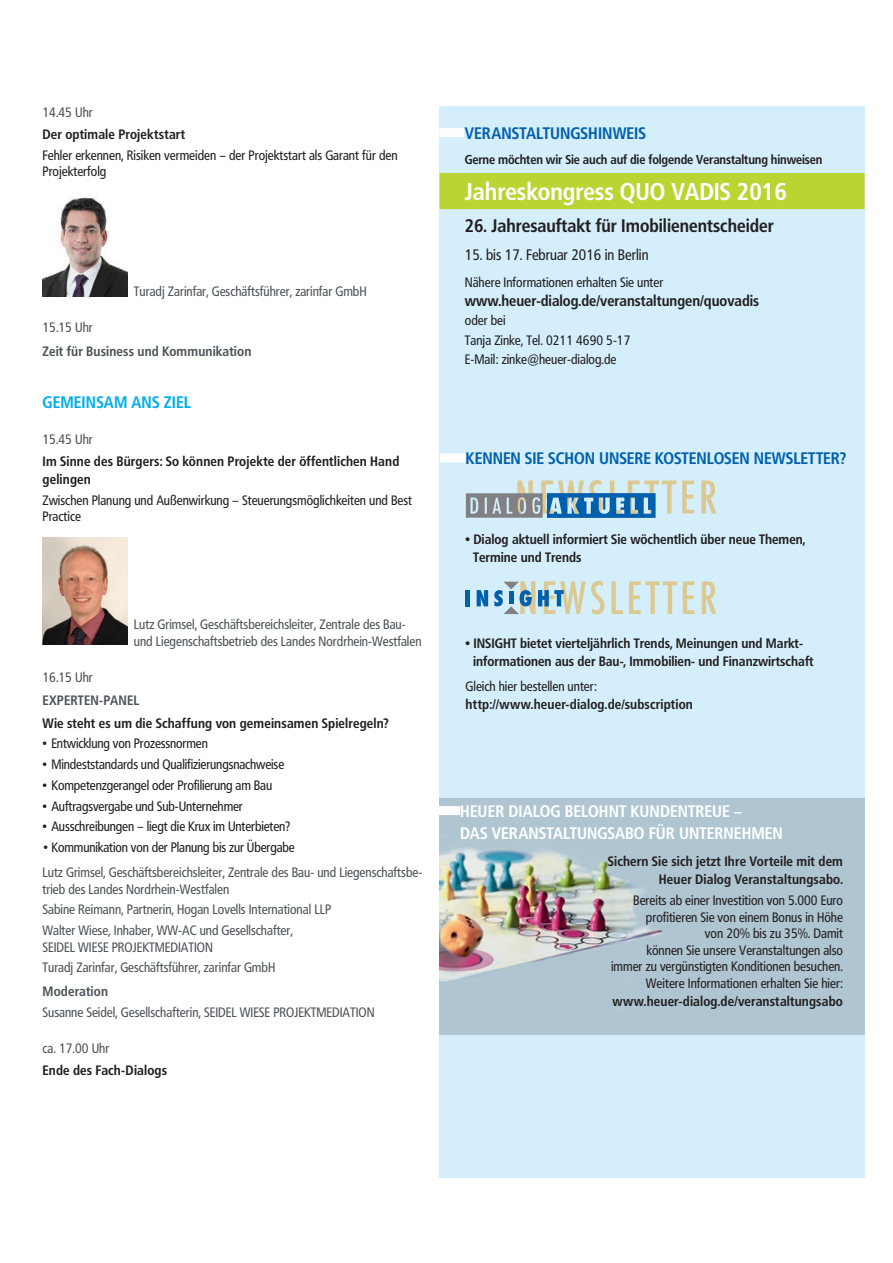
<style>
.page{position:relative;width:893px;height:1263px;background:#fff}
.page>*{position:absolute;margin:0;border:0;box-sizing:border-box;transform-origin:0 0}
.t1{font:700 24px "Frutiger Condensed BQ";color:#fff}
.t2{font:700 18px "Frutiger Condensed BQ";color:#231f20}
.t3{font:700 16.5px/22.2px "Frutiger Condensed BQ";letter-spacing:.005em;color:#fff}
.t4{font:700 16.5px "Frutiger Condensed BQ";letter-spacing:.005em;color:#0160ae}
.t5{font:700 16.5px "Frutiger Condensed BQ";letter-spacing:.005em;color:#00aeef}
.t6{font:700 15px "Frutiger Condensed BQ";color:#231f20}
.t7{font:15px "Frutiger Condensed BQ";color:#231f20}
.t8{font:13.5px/16.5px "Frutiger Condensed BQ";color:#231f20}
.t9{font:13.5px/16.5px "Frutiger Condensed BQ";color:#4d545a}
.t10{font:700 13.5px/18px "Frutiger Condensed BQ";letter-spacing:.01em;color:#231f20}
.t11{font:700 13.5px "Frutiger Condensed BQ";letter-spacing:.01em;color:#4d545a}
.t12{font:700 12.75px "Frutiger Condensed BQ";letter-spacing:-.01em;color:#231f20}
</style>
<div class="page">
<div style="left:439px;top:106px;width:426px;height:1072px;background:#d4effb"></div>
<div style="left:440px;top:174px;width:424px;height:34px;background:#bad432"></div>
<div style="left:439px;top:173px;width:426px;height:36px;border:2px solid #bad432"></div>
<div style="left:439px;top:128px;width:25px;height:9px;background:#fff"></div>
<div style="left:440px;top:453px;width:26px;height:9px;background:#fff"></div>
<svg style="left:682px;top:480px;width:12px;height:34px"></svg>
<svg style="left:701px;top:480px;width:15px;height:34px"></svg>
<svg style="left:466px;top:480px;width:210px;height:38px"></svg>
<svg style="left:611px;top:581px;width:12px;height:33px"></svg>
<svg style="left:629px;top:581px;width:48px;height:33px"></svg>
<svg style="left:683px;top:581px;width:11px;height:33px"></svg>
<svg style="left:702px;top:581px;width:14px;height:33px"></svg>
<hr style="left:466px;top:590px;width:4px;height:16px;background:#0160ae">
<svg style="left:477px;top:590px;width:11px;height:16px"></svg>
<svg style="left:494px;top:581px;width:110px;height:33px"></svg>
<img style="left:439px;top:798px;width:425px;height:236px">
<div style="left:435px;top:806px;width:25px;height:9px;background:#fff"></div>
<img style="left:43px;top:197px;width:85px;height:100px">
<img style="left:43px;top:537px;width:85px;height:108px">
<p class="t9" style="left:43px;top:104px;width:52px">14.45 Uhr</p>
<p class="t10" style="left:43px;top:125px;width:144px">Der optimale Projektstart</p>
<p class="t8" style="left:43px;top:147px;width:357px">Fehler erkennen, Risiken vermeiden – der Projektstart als Garant für den<br>Projekterfolg</p>
<p class="t9" style="left:134px;top:283px;width:234px">Turadj Zarinfar, Geschäftsführer, zarinfar GmbH</p>
<p class="t9" style="left:43px;top:319px;width:52px">15.15 Uhr</p>
<p class="t11" style="left:43px;top:342px;width:210px">Zeit für Business und Kommunikation</p>
<p class="t5" style="left:43px;top:392px;width:150px">GEMEINSAM ANS ZIEL</p>
<p class="t9" style="left:43px;top:431px;width:52px">15.45 Uhr</p>
<p class="t10" style="left:43px;top:452px;width:358px">Im Sinne des Bürgers: So können Projekte der öffentlichen Hand gelingen</p>
<p class="t8" style="left:43px;top:492px;width:371px">Zwischen Planung und Außenwirkung – Steuerungsmöglichkeiten und Best<br>Practice</p>
<p class="t9" style="left:134px;top:616px;width:289px">Lutz Grimsel, Geschäftsbereichsleiter, Zentrale des Bau&shy;und Liegenschaftsbetrieb des Landes Nordrhein-Westfalen</p>
<p class="t9" style="left:43px;top:668px;width:52px">16.15 Uhr</p>
<p class="t11" style="left:43px;top:692px;width:98px">EXPERTEN-PANEL</p>
<p class="t10" style="left:43px;top:714px;width:348px">Wie steht es um die Schaffung von gemeinsamen Spielregeln?</p>
<p class="t8" style="left:43px;top:735px;width:167px">• Entwicklung von Prozessnormen</p>
<p class="t8" style="left:43px;top:756px;width:243px">• Mindeststandards und Qualifizierungsnachweise</p>
<p class="t8" style="left:43px;top:777px;width:231px">• Kompetenzgerangel oder Profilierung am Bau</p>
<p class="t8" style="left:43px;top:797px;width:202px">• Auftragsvergabe und Sub-Unternehmer</p>
<p class="t8" style="left:43px;top:818px;width:250px">• Ausschreibungen – liegt die Krux im Unterbieten?</p>
<p class="t8" style="left:43px;top:839px;width:253px">• Kommunikation von der Planung bis zur Übergabe</p>
<p class="t9" style="left:43px;top:864px;width:381px">Lutz Grimsel, Geschäftsbereichsleiter, Zentrale des Bau- und Liegenschaftsbe&shy;trieb des Landes Nordrhein-Westfalen</p>
<p class="t9" style="left:43px;top:899px;width:290px;line-height:20.7px">Sabine Reimann, Partnerin, Hogan Lovells International LLP<br>Walter Wiese, Inhaber, WW-AC und Gesellschafter,</p>
<p class="t9" style="left:43px;top:936px;width:234px;line-height:20.7px">SEIDEL WIESE PROJEKTMEDIATION<br>Turadj Zarinfar, Geschäftsführer, zarinfar GmbH</p>
<p class="t11" style="left:43px;top:983px;width:67px">Moderation</p>
<p class="t9" style="left:43px;top:1004px;width:334px">Susanne Seidel, Gesellschafterin, SEIDEL WIESE PROJEKTMEDIATION</p>
<p class="t9" style="left:43px;top:1039px;width:68px">ca. 17.00 Uhr</p>
<p class="t10" style="left:43px;top:1061px;width:126px">Ende des Fach-Dialogs</p>
<p class="t4" style="left:465px;top:123px;width:183px">VERANSTALTUNGSHINWEIS</p>
<p class="t12" style="left:465px;top:152px;width:359px">Gerne möchten wir Sie auch auf die folgende Veranstaltung hinweisen</p>
<h1 class="t1" style="left:465px;top:176px;width:323px">Jahreskongress qUO VADIS 2016</h1>
<h2 class="t2" style="left:465px;top:214px;width:310px">26. Jahresauftakt für Imobilienentscheider</h2>
<p class="t7" style="left:465px;top:246px;width:185px">15. bis 17. Februar 2016 in Berlin</p>
<p class="t8" style="left:465px;top:274px;width:200px">Nähere Informationen erhalten Sie unter</p>
<p class="t6" style="left:465px;top:291px;width:296px">www.heuer-dialog.de/veranstaltungen/quovadis</p>
<p class="t8" style="left:465px;top:311px;width:167px;line-height:19.2px">oder bei<br>Tanja Zinke, Tel. 0211 4690 5-17<br>E-Mail: zinke@heuer-dialog.de</p>
<p class="t4" style="left:466px;top:448px;width:382px">KENNEN SIE SCHON UNSERE KOSTENLOSEN NEWSLETTER?</p>
<p class="t10" style="left:473px;top:530px;width:334px;text-indent:-8px">• Dialog aktuell informiert Sie wöchentlich über neue Themen,<br>Termine und Trends</p>
<p class="t10" style="left:473px;top:634px;width:342px;text-indent:-8px">• INSIGHT bietet vierteljährlich Trends, Meinungen und Markt&shy;informationen aus der Bau-, Immobilien- und Finanzwirtschaft</p>
<p class="t8" style="left:466px;top:678px;width:133px">Gleich hier bestellen unter:</p>
<p class="t10" style="left:466px;top:695px;width:229px">http://www.heuer-dialog.de/subscription</p>
<p class="t3" style="left:460px;top:800px;width:324px">HEUER DIALOG BELOHNT KUNDENTREUE –<br>DAS VERANSTALTUNGSABO FÜR UNTERNEHMEN</p>
<p class="t10" style="left:608px;top:853px;width:237px;text-align:right">Sichern Sie sich jetzt Ihre Vorteile mit dem<br>Heuer Dialog Veranstaltungsabo.</p>
<p class="t8" style="left:611px;top:892px;width:233px;text-align:right">Bereits ab einer Investition von 5.000 Euro profitieren Sie von einem Bonus in Höhe<br>von 20% bis zu 35%. Damit<br>können Sie unsere Veranstaltungen also<br>immer zu vergünstigten Konditionen besuchen.<br>Weitere Informationen erhalten Sie hier:</p>
<p class="t10" style="left:612px;top:992px;width:232px">www.heuer-dialog.de/veranstaltungsabo</p>
</div>
